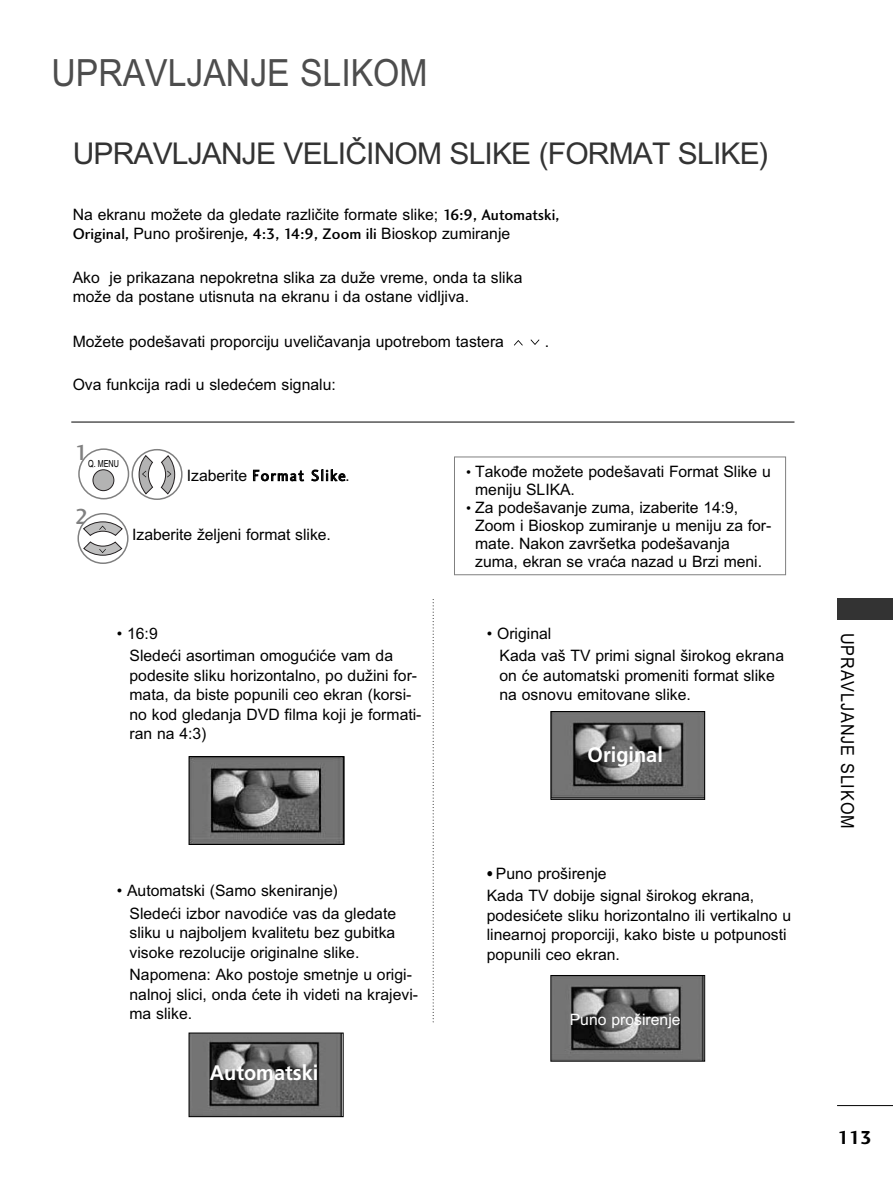
<style>
.page{position:relative;width:893px;height:1190px;background:#fff}
.page>*{position:absolute;margin:0;border:0;box-sizing:border-box;transform-origin:0 0}
.t1{font:37.5px "Arial HR";color:#4d4d4d;scale:.9 1}
.t2{font:30px "Arial HR";letter-spacing:-.03em;color:#333}
.t3{font:22.5px "Charlotte Sans Medium Plain";color:#808080}
.t4{font:700 21px "Frutiger";color:#fff;scale:.95 1}
.t5{font:19.5px "Charlotte Sans Bold Plain";color:#000}
.t6{font:18px "Arial HR";letter-spacing:.055em;color:#000;scale:.9 1}
.t7{font:15.75px/19.5px "Arial HR";color:#000}
.t8{font:15.75px "Charlotte Sans Book Plain";letter-spacing:.085em;color:#000}
.t9{font:15.75px "Arial HR";color:#fff}
.t10{font:9.75px "Helvetica";color:#000;scale:.74 1}
.s1{font-family:"Charlotte Sans Medium Plain"}
.s2{font-family:"Arial HR"}
.s3{font-size:14.25px}
.s4{font-family:"Charlotte Sans Book Plain"}
</style>
<div class="page">
<hr style="left:837px;top:1105px;width:55px;height:1px;background:#000">
<div style="left:837px;top:598px;width:55px;height:21px;background:#333"></div>
<svg style="left:530px;top:339px;width:9px;height:6px"></svg>
<svg style="left:514px;top:340px;width:8px;height:6px"></svg>
<svg style="left:433px;top:599px;width:1px;height:423px"></svg>
<hr style="left:71px;top:422px;width:723px;height:1px;background:#000">
<img style="left:191px;top:758px;width:151px;height:84px">
<div style="left:189px;top:756px;width:155px;height:88px;border:1px solid #000"></div>
<img style="left:191px;top:1034px;width:150px;height:81px">
<div style="left:189px;top:1032px;width:154px;height:85px;border:1px solid #000"></div>
<div style="left:454px;top:456px;width:332px;height:119px;border:1px solid #808080"></div>
<div style="left:93px;top:469px;width:21px;height:22px;background:#b3b3b3;border:1px solid #231f20;border-radius:50%"></div>
<div style="left:78px;top:448px;width:51px;height:51px;border:2px solid #808080;border-radius:50%"></div>
<svg style="left:139px;top:455px;width:14px;height:39px"></svg>
<svg style="left:161px;top:455px;width:14px;height:39px"></svg>
<div style="left:131px;top:449px;width:51px;height:51px;border:2px solid #808080;border-radius:50%"></div>
<svg style="left:83px;top:521px;width:40px;height:34px"></svg>
<div style="left:77px;top:513px;width:51px;height:51px;border:2px solid #808080;border-radius:50%"></div>
<img style="left:552px;top:713px;width:151px;height:84px">
<div style="left:550px;top:711px;width:155px;height:88px;border:1px solid #000"></div>
<img style="left:552px;top:977px;width:151px;height:82px">
<div style="left:550px;top:975px;width:155px;height:86px;border:1px solid #000"></div>
<h1 class="t1" style="left:51px;top:59px;width:419px">UPRAVLJANJE SLIKOM</h1>
<h2 class="t2" style="left:73px;top:142px;width:697px">UPRAVLJANJE VELIČINOM SLIKE (FORMAT SLIKE)</h2>
<p class="t7" style="left:73px;top:207px;width:488px;line-height:19px">Na ekranu možete da gledate različite formate slike; <span class="s1">16:9, Automatski,<br>Original,</span> Puno proširenje<span class="s1">, 4:3, 14:9, Zoom ili</span> Bioskop zumiranje</p>
<p class="t7" style="left:73px;top:270px;width:451px;line-height:18.9px">Ako je prikazana nepokretna slika za duže vreme, onda ta slika može da postane utisnuta na ekranu i da ostane vidljiva.</p>
<p class="t7" style="left:73px;top:333px;width:433px">Možete podešavati proporciju uveličavanja upotrebom tastera</p>
<p class="t7" style="left:544px;top:333px;width:6px">.</p>
<p class="t7" style="left:73px;top:376px;width:265px">Ova funkcija radi u sledećem signalu:</p>
<h3 class="t3" style="left:75px;top:444px;width:15px">1</h3>
<p class="t10" style="left:88px;top:460px;width:43px">Q. MENU</p>
<h3 class="t3" style="left:75px;top:508px;width:15px">2</h3>
<p class="t8" style="left:187px;top:469px;width:164px"><span class="s2">Izaberite</span> Format Slike.</p>
<p class="t7" style="left:132px;top:526px;width:200px">Izaberite željeni format slike.</p>
<p class="t7" style="left:117px;top:625px;width:42px">• 16:9</p>
<p class="t7" style="left:129px;top:647px;width:293px">Sledeći asortiman omogućiće vam da podesite sliku horizontalno, po dužini for&shy;mata, da biste popunili ceo ekran (korsi&shy;no kod gledanja DVD filma koji je formati&shy;ran na 4:3)</p>
<p class="t7" style="left:129px;top:881px;width:268px;line-height:22.5px;text-indent:-13px">• Automatski (Samo skeniranje)<br>Sledeći izbor navodiće vas da gledate</p>
<p class="t7" style="left:129px;top:924px;width:267px">sliku u najboljem kvalitetu bez gubitka visoke rezolucije originalne slike.</p>
<p class="t7" style="left:129px;top:966px;width:290px">Napomena: Ako postoje smetnje u origi&shy;nalnoj slici, onda ćete ih videti na krajevi&shy;ma slike.</p>
<h3 class="t4" style="left:210px;top:1064px;width:116px">Automatski</h3>
<p class="t7" style="left:475px;top:464px;width:297px;line-height:18px;text-indent:-9px"><span class="s3">•</span> Takođe možete podešavati Format Slike u meniju SLIKA.</p>
<p class="t7" style="left:475px;top:500px;width:298px;line-height:18px;text-indent:-9px"><span class="s3">•</span> Za podešavanje zuma, izaberite 14:9, Zoom i Bioskop zumiranje u meniju za for&shy;mate. Nakon završetka podešavanja zuma, ekran se vraća nazad u Brzi meni.</p>
<p class="t7" style="left:499px;top:623px;width:286px;line-height:22.5px;text-indent:-13px">• Original<br>Kada vaš TV primi signal širokog ekrana</p>
<p class="t7" style="left:499px;top:667px;width:277px">on će automatski promeniti format slike na osnovu emitovane slike.</p>
<h3 class="t4" style="left:587px;top:746px;width:81px">Original</h3>
<p class="t7" style="left:487px;top:863px;width:269px;line-height:22.5px"><span class="s4">•</span> Puno proširenje<br>Kada TV dobije signal širokog ekrana,</p>
<p class="t7" style="left:487px;top:906px;width:306px">podesićete sliku horizontalno ili vertikalno u linearnoj proporciji, kako biste u potpunosti popunili ceo ekran.</p>
<p class="t9" style="left:569px;top:1013px;width:112px">Puno proširenje</p>
<p class="t6" style="left:854px;top:632px;width:219px;rotate:90deg">UPRAVLJANJE SLIKOM</p>
<p class="t5" style="left:837px;top:1129px;width:36px">113</p>
</div>
